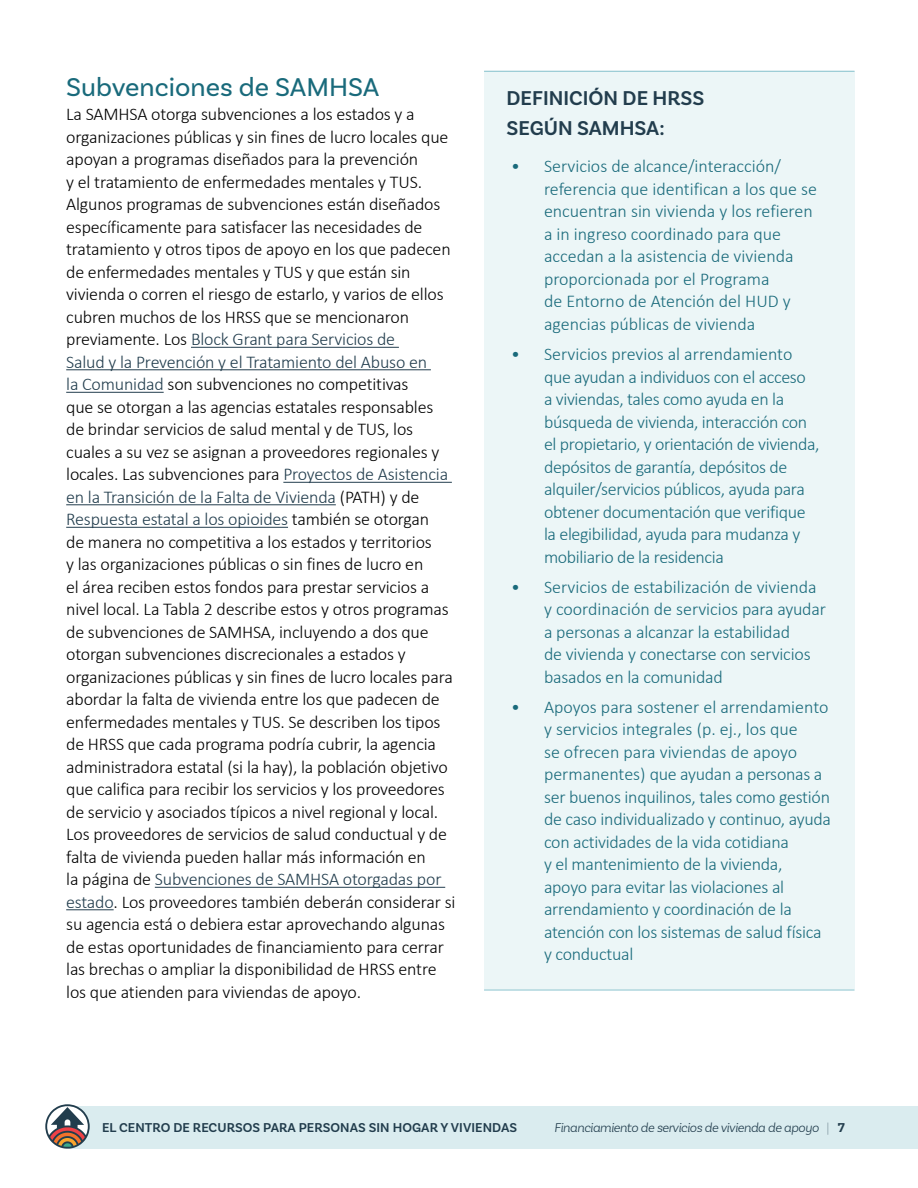
<style>
.page{position:relative;width:918px;height:1188px;background:#fff}
.page>*{position:absolute;margin:0;border:0;box-sizing:border-box;transform-origin:0 0}
.t1{font:27px "Basic Sans";color:#196a7b}
.t2{font:600 21px/30px "Basic Sans";color:#223d4d}
.t3{font:300 18px/22.5px "Calibri";letter-spacing:-.01em;color:#000}
.t4{font:300 18px/22.5px "Calibri";letter-spacing:-.015em;color:#196a7b}
.t5{font:600 13.5px "Basic Sans";letter-spacing:.005em;color:#223d4d}
.t6{font:italic 300 13.5px "Basic Sans";letter-spacing:-.03em;color:#223d4d}
.s1{color:#223d4d}
.s2{font-weight:100;font-style:normal}
.s3{font-weight:700;font-style:normal}
</style>
<div class="page">
<div style="left:66px;top:1106px;width:852px;height:43px;background:#daecef"></div>
<svg style="left:45px;top:1104px;width:45px;height:45px"></svg>
<div style="left:484px;top:71px;width:371px;height:87px;background:#ecf6f7"></div>
<hr style="left:484px;top:71px;width:371px;height:1px;background:#83c0cb">
<div style="left:484px;top:135px;width:371px;height:853px;background:#ecf6f7"></div>
<hr style="left:484px;top:990px;width:371px;height:1px;background:#83c0cb">
<hr style="left:191px;top:347px;width:208px;height:1px;background:#223d4d">
<hr style="left:66px;top:369px;width:365px;height:1px;background:#223d4d">
<hr style="left:66px;top:392px;width:98px;height:1px;background:#223d4d">
<hr style="left:283px;top:482px;width:169px;height:1px;background:#223d4d">
<hr style="left:66px;top:504px;width:270px;height:1px;background:#223d4d">
<hr style="left:66px;top:527px;width:222px;height:1px;background:#223d4d">
<hr style="left:155px;top:887px;width:290px;height:1px;background:#223d4d">
<hr style="left:66px;top:909px;width:48px;height:1px;background:#223d4d">
<h3 class="t1" style="left:66px;top:71px;width:315px">Subvenciones de SAMHSA</h3>
<p class="t3" style="left:66px;top:103px;width:391px">La SAMHSA otorga subvenciones a los estados y a organizaciones públicas y sin fines de lucro locales que apoyan a programas diseñados para la prevención<br>y el tratamiento de enfermedades mentales y TUS.<br>Algunos programas de subvenciones están diseñados específicamente para satisfacer las necesidades de tratamiento y otros tipos de apoyo en los que padecen de enfermedades mentales y TUS y que están sin vivienda o corren el riesgo de estarlo, y varios de ellos cubren muchos de los HRSS que se mencionaron previamente. Los <span class="s1">Block Grant para Servicios de<br>Salud y la Prevención y el Tratamiento del Abuso en<br>la Comunidad</span> son subvenciones no competitivas<br>que se otorgan a las agencias estatales responsables de brindar servicios de salud mental y de TUS, los cuales a su vez se asignan a proveedores regionales y locales. Las subvenciones para <span class="s1">Proyectos de Asistencia en la Transición de la Falta de Vivienda</span> (PATH) y de <span class="s1">Respuesta estatal a los opioides</span> también se otorgan<br>de manera no competitiva a los estados y territorios<br>y las organizaciones públicas o sin fines de lucro en<br>el área reciben estos fondos para prestar servicios a nivel local. La Tabla 2 describe estos y otros programas de subvenciones de SAMHSA, incluyendo a dos que otorgan subvenciones discrecionales a estados y organizaciones públicas y sin fines de lucro locales para abordar la falta de vivienda entre los que padecen de enfermedades mentales y TUS. Se describen los tipos de HRSS que cada programa podría cubrir, la agencia administradora estatal (si la hay), la población objetivo que califica para recibir los servicios y los proveedores de servicio y asociados típicos a nivel regional y local.<br>Los proveedores de servicios de salud conductual y de falta de vivienda pueden hallar más información en<br>la página de <span class="s1">Subvenciones de SAMHSA otorgadas por estado</span>. Los proveedores también deberán considerar si su agencia está o debiera estar aprovechando algunas de estas oportunidades de financiamiento para cerrar las brechas o ampliar la disponibilidad de HRSS entre los que atienden para viviendas de apoyo.</p>
<h4 class="t2" style="left:507px;top:83px;width:199px">DEFINICIÓN DE HRSS<br>SEGÚN SAMHSA:</h4>
<p class="t4" style="left:544px;top:155px;width:274px;text-indent:-33px">• Servicios de alcance/interacción/ referencia que identifican a los que se encuentran sin vivienda y los refieren a in ingreso coordinado para que accedan a la asistencia de vivienda proporcionada por el Programa<br>de Entorno de Atención del HUD y agencias públicas de vivienda</p>
<p class="t4" style="left:544px;top:343px;width:277px;text-indent:-33px">• Servicios previos al arrendamiento que ayudan a individuos con el acceso<br>a viviendas, tales como ayuda en la búsqueda de vivienda, interacción con el propietario, y orientación de vivienda, depósitos de garantía, depósitos de alquiler/servicios públicos, ayuda para obtener documentación que verifique la elegibilidad, ayuda para mudanza y mobiliario de la residencia</p>
<p class="t4" style="left:544px;top:575px;width:283px;text-indent:-33px">• Servicios de estabilización de vivienda y coordinación de servicios para ayudar a personas a alcanzar la estabilidad<br>de vivienda y conectarse con servicios basados en la comunidad</p>
<p class="t4" style="left:544px;top:695px;width:289px;text-indent:-33px">• Apoyos para sostener el arrendamiento y servicios integrales (p. ej., los que<br>se ofrecen para viviendas de apoyo permanentes) que ayudan a personas a ser buenos inquilinos, tales como gestión de caso individualizado y continuo, ayuda con actividades de la vida cotidiana<br>y el mantenimiento de la vivienda,<br>apoyo para evitar las violaciones al arrendamiento y coordinación de la atención con los sistemas de salud física y conductual</p>
<p class="t5" style="left:102px;top:1119px;width:417px">EL CENTRO DE RECURSOS PARA PERSONAS SIN HOGAR Y VIVIENDAS</p>
<p class="t6" style="left:554px;top:1119px;width:292px">Financiamiento de servicios de vivienda de apoyo <span class="s2">|</span> <span class="s3">7</span></p>
</div>
